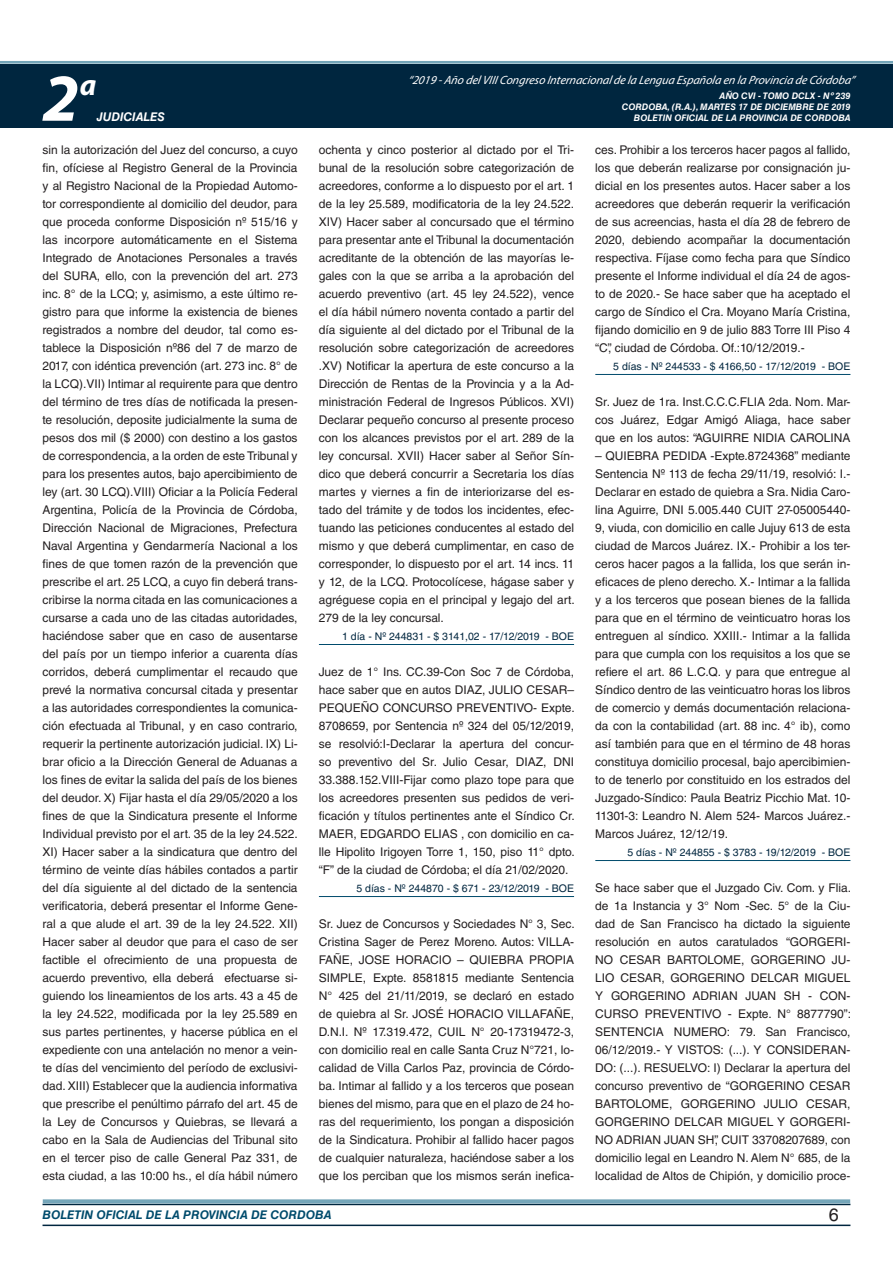
<style>
.page{position:relative;width:893px;height:1263px;background:#fff}
.page>*{position:absolute;margin:0;border:0;box-sizing:border-box;transform-origin:0 0}
.t1{font:italic 700 67.5px "Myriad Pro";color:#fff}
.t2{font:italic 700 30px "Myriad Pro";color:#fff}
.t3{font:18px "Helvetica LT Std";color:#231f20}
.t4{font:12px/18px "Helvetica LT Std";color:#231f20;text-align:justify}
.t5{font:italic 12px "Myriad Pro";color:#fff}
.t6{font:italic 700 12px "Helvetica LT Std";color:#004b6c}
.t7{font:italic 700 12px "Helvetica LT Std";color:#fff}
.t8{font:10.5px "Helvetica LT Std";color:#00263f}
.t9{font:italic 700 9px/10.8px "Helvetica LT Std";color:#fff;text-align:right}
</style>
<div class="page">
<div style="left:0;top:61px;width:893px;height:6px;background:#fff;opacity:.75"></div>
<div style="left:0;top:64px;width:893px;height:64px;background:#00263f"></div>
<hr style="left:43px;top:1224px;width:807px;height:2px;background:#00263f">
<div style="left:42px;top:1198px;width:809px;height:8px;background:#fff;opacity:.75"></div>
<hr style="left:319px;top:644px;width:255px;height:1px;background:#004b6c">
<hr style="left:319px;top:896px;width:255px;height:1px;background:#004b6c">
<hr style="left:595px;top:374px;width:255px;height:1px;background:#004b6c">
<hr style="left:595px;top:860px;width:255px;height:1px;background:#004b6c">
<h2 class="t2" style="left:80px;top:66px;width:18px">a</h2>
<p class="t5" style="left:408px;top:72px;width:448px">“2019 -Año delVIIICongreso Internacionalde la Lengua Esp añola en la Provincia de Córdoba”</p>
<h1 class="t1" style="left:43px;top:54px;width:38px">2</h1>
<p class="t9" style="left:622px;top:91px;width:230px">AÑO CVI - TOMO DCLX - Nº 239<br>CORDOBA, (R.A.), MARTES 17 DE DICIEMBRE DE 2019</p>
<p class="t7" style="left:97px;top:110px;width:70px">JUDICIALES</p>
<p class="t9" style="left:634px;top:112px;width:218px">BOLETIN OFICIAL DE LA PROVINCIA DE CORDOBA</p>
<p class="t4" style="left:43px;top:141px;width:257px">sin la autorización del Juez del concurso, a cuyo fin, ofíciese al Registro General de la Provincia y al Registro Nacional de la Propiedad Automo&shy;tor correspondiente al domicilio del deudor, para que proceda conforme Disposición nº 515/16 y las incorpore automáticamente en el Sistema Integrado de Anotaciones Personales a través del SURA, ello, con la prevención del art. 273 inc. 8° de la LCQ; y, asimismo, a este último re&shy;gistro para que informe la existencia de bienes registrados a nombre del deudor, tal como es&shy;tablece la Disposición nº86 del 7 de marzo de 2017, con idéntica prevención (art. 273 inc. 8° de la LCQ).VII) Intimar al requirente para que dentro del término de tres días de notificada la presen&shy;te resolución, deposite judicialmente la suma de pesos dos mil ($ 2000) con destino a los gastos de correspondencia, a la orden de este Tribunal y para los presentes autos, bajo apercibimiento de ley (art. 30 LCQ).VIII) Oficiar a la Policía Federal Argentina, Policía de la Provincia de Córdoba, Dirección Nacional de Migraciones, Prefectura Naval Argentina y Gendarmería Nacional a los fines de que tomen razón de la prevención que prescribe el art. 25 LCQ, a cuyo fin deberá trans&shy;cribirse la norma citada en las comunicaciones a cursarse a cada uno de las citadas autoridades, haciéndose saber que en caso de ausentarse del país por un tiempo inferior a cuarenta días corridos, deberá cumplimentar el recaudo que prevé la normativa concursal citada y presentar a las autoridades correspondientes la comunica&shy;ción efectuada al Tribunal, y en caso contrario, requerir la pertinente autorización judicial. IX) Li&shy;brar oficio a la Dirección General de Aduanas a los fines de evitar la salida del país de los bienes del deudor. X) Fijar hasta el día 29/05/2020 a los fines de que la Sindicatura presente el Informe Individual previsto por el art. 35 de la ley 24.522.<br>XI) Hacer saber a la sindicatura que dentro del término de veinte días hábiles contados a partir del día siguiente al del dictado de la sentencia verificatoria, deberá presentar el Informe Gene&shy;ral a que alude el art. 39 de la ley 24.522. XII)<br>Hacer saber al deudor que para el caso de ser factible el ofrecimiento de una propuesta de acuerdo preventivo, ella deberá efectuarse si&shy;guiendo los lineamientos de los arts. 43 a 45 de la ley 24.522, modificada por la ley 25.589 en sus partes pertinentes, y hacerse pública en el expediente con una antelación no menor a vein&shy;te días del vencimiento del período de exclusivi&shy;dad. XIII) Establecer que la audiencia informativa que prescribe el penúltimo párrafo del art. 45 de la Ley de Concursos y Quiebras, se llevará a cabo en la Sala de Audiencias del Tribunal sito en el tercer piso de calle General Paz 331, de esta ciudad, a las 10:00 hs., el día hábil número</p>
<p class="t4" style="left:319px;top:141px;width:257px">ochenta y cinco posterior al dictado por el Tri&shy;bunal de la resolución sobre categorización de acreedores, conforme a lo dispuesto por el art. 1 de la ley 25.589, modificatoria de la ley 24.522.<br>XIV) Hacer saber al concursado que el término para presentar ante el Tribunal la documentación acreditante de la obtención de las mayorías le&shy;gales con la que se arriba a la aprobación del acuerdo preventivo (art. 45 ley 24.522), vence el día hábil número noventa contado a partir del día siguiente al del dictado por el Tribunal de la resolución sobre categorización de acreedores .XV) Notificar la apertura de este concurso a la Dirección de Rentas de la Provincia y a la Ad&shy;ministración Federal de Ingresos Públicos. XVI)<br>Declarar pequeño concurso al presente proceso con los alcances previstos por el art. 289 de la ley concursal. XVII) Hacer saber al Señor Sín&shy;dico que deberá concurrir a Secretaria los días martes y viernes a fin de interiorizarse del es&shy;tado del trámite y de todos los incidentes, efec&shy;tuando las peticiones conducentes al estado del mismo y que deberá cumplimentar, en caso de corresponder, lo dispuesto por el art. 14 incs. 11 y 12, de la LCQ. Protocolícese, hágase saber y agréguese copia en el principal y legajo del art.<br>279 de la ley concursal.</p>
<p class="t8" style="left:342px;top:630px;width:233px">1 día - Nº 244831 - $ 3141,02 - 17/12/2019 - BOE</p>
<p class="t4" style="left:319px;top:663px;width:257px">Juez de 1° Ins. CC.39-Con Soc 7 de Córdoba, hace saber que en autos DIAZ, JULIO CESAR– PEQUEÑO CONCURSO PREVENTIVO- Expte.<br>8708659, por Sentencia nº 324 del 05/12/2019, se resolvió:I-Declarar la apertura del concur&shy;so preventivo del Sr. Julio Cesar, DIAZ, DNI 33.388.152.VIII-Fijar como plazo tope para que los acreedores presenten sus pedidos de veri&shy;ficación y títulos pertinentes ante el Síndico Cr.<br>MAER, EDGARDO ELIAS , con domicilio en ca&shy;lle Hipolito Irigoyen Torre 1, 150, piso 11° dpto. “F” de la ciudad de Córdoba; el día 21/02/2020.</p>
<p class="t8" style="left:356px;top:882px;width:219px">5 días - Nº 244870 - $ 671 - 23/12/2019 - BOE</p>
<p class="t4" style="left:319px;top:915px;width:257px">Sr. Juez de Concursos y Sociedades N° 3, Sec.<br>Cristina Sager de Perez Moreno. Autos: VILLA-FAÑE, JOSE HORACIO – QUIEBRA PROPIA SIMPLE, Expte. 8581815 mediante Sentencia N° 425 del 21/11/2019, se declaró en estado de quiebra al Sr. JOSÉ HORACIO VILLAFAÑE, D.N.I. Nº 17.319.472, CUIL N° 20-17319472-3, con domicilio real en calle Santa Cruz N°721, lo&shy;calidad de Villa Carlos Paz, provincia de Córdo&shy;ba. Intimar al fallido y a los terceros que posean bienes del mismo, para que en el plazo de 24 ho&shy;ras del requerimiento, los pongan a disposición de la Sindicatura. Prohibir al fallido hacer pagos de cualquier naturaleza, haciéndose saber a los que los perciban que los mismos serán inefica-</p>
<p class="t4" style="left:595px;top:141px;width:257px">ces. Prohibir a los terceros hacer pagos al fallido, los que deberán realizarse por consignación ju&shy;dicial en los presentes autos. Hacer saber a los acreedores que deberán requerir la verificación de sus acreencias, hasta el día 28 de febrero de 2020, debiendo acompañar la documentación respectiva. Fíjase como fecha para que Síndico presente el Informe individual el día 24 de agos&shy;to de 2020.- Se hace saber que ha aceptado el cargo de Síndico el Cra. Moyano María Cristina, fijando domicilio en 9 de julio 883 Torre III Piso 4 “C”, ciudad de Córdoba. Of.:10/12/2019.-</p>
<p class="t8" style="left:613px;top:360px;width:239px">5 días - Nº 244533 - $ 4166,50 - 17/12/2019 - BOE</p>
<p class="t4" style="left:595px;top:393px;width:257px">Sr. Juez de 1ra. Inst.C.C.C.FLIA 2da. Nom. Mar&shy;cos Juárez, Edgar Amigó Aliaga, hace saber que en los autos: “AGUIRRE NIDIA CAROLINA</p>
<p class="t4" style="left:595px;top:447px;width:257px">– QUIEBRA PEDIDA -Expte.8724368” mediante Sentencia Nº 113 de fecha 29/11/19, resolvió: I.- Declarar en estado de quiebra a Sra. Nidia Caro&shy;lina Aguirre, DNI 5.005.440 CUIT 27-05005440- 9, viuda, con domicilio en calle Jujuy 613 de esta ciudad de Marcos Juárez. IX.- Prohibir a los ter&shy;ceros hacer pagos a la fallida, los que serán in&shy;eficaces de pleno derecho. X.- Intimar a la fallida y a los terceros que posean bienes de la fallida para que en el término de veinticuatro horas los entreguen al síndico. XXIII.- Intimar a la fallida para que cumpla con los requisitos a los que se refiere el art. 86 L.C.Q. y para que entregue al Síndico dentro de las veinticuatro horas los libros de comercio y demás documentación relaciona&shy;da con la contabilidad (art. 88 inc. 4° ib), como así también para que en el término de 48 horas constituya domicilio procesal, bajo apercibimien&shy;to de tenerlo por constituido en los estrados del Juzgado-Síndico: Paula Beatriz Picchio Mat. 10- 11301-3: Leandro N. Alem 524- Marcos Juárez.- Marcos Juárez, 12/12/19.</p>
<p class="t8" style="left:627px;top:846px;width:224px">5 días - Nº 244855 - $ 3783 - 19/12/2019 - BOE</p>
<p class="t4" style="left:595px;top:879px;width:257px">Se hace saber que el Juzgado Civ. Com. y Flia. de 1a Instancia y 3° Nom -Sec. 5° de la Ciu&shy;dad de San Francisco ha dictado la siguiente resolución en autos caratulados “GORGERI-NO CESAR BARTOLOME, GORGERINO JU-LIO CESAR, GORGERINO DELCAR MIGUEL Y GORGERINO ADRIAN JUAN SH - CON-CURSO PREVENTIVO - Expte. N° 8877790”:<br>SENTENCIA NUMERO: 79. San Francisco, 06/12/2019.- Y VISTOS: (...). Y CONSIDERAN-DO: (...). RESUELVO: I) Declarar la apertura del concurso preventivo de “GORGERINO CESAR BARTOLOME, GORGERINO JULIO CESAR, GORGERINO DELCAR MIGUEL Y GORGERI-NO ADRIAN JUAN SH”, CUIT 33708207689, con domicilio legal en Leandro N. Alem N° 685, de la localidad de Altos de Chipión, y domicilio proce-</p>
<p class="t6" style="left:43px;top:1208px;width:290px">BOLETIN OFICIAL DE LA PROVINCIA DE CORDOBA</p>
<h3 class="t3" style="left:829px;top:1204px;width:12px">6</h3>
</div>
